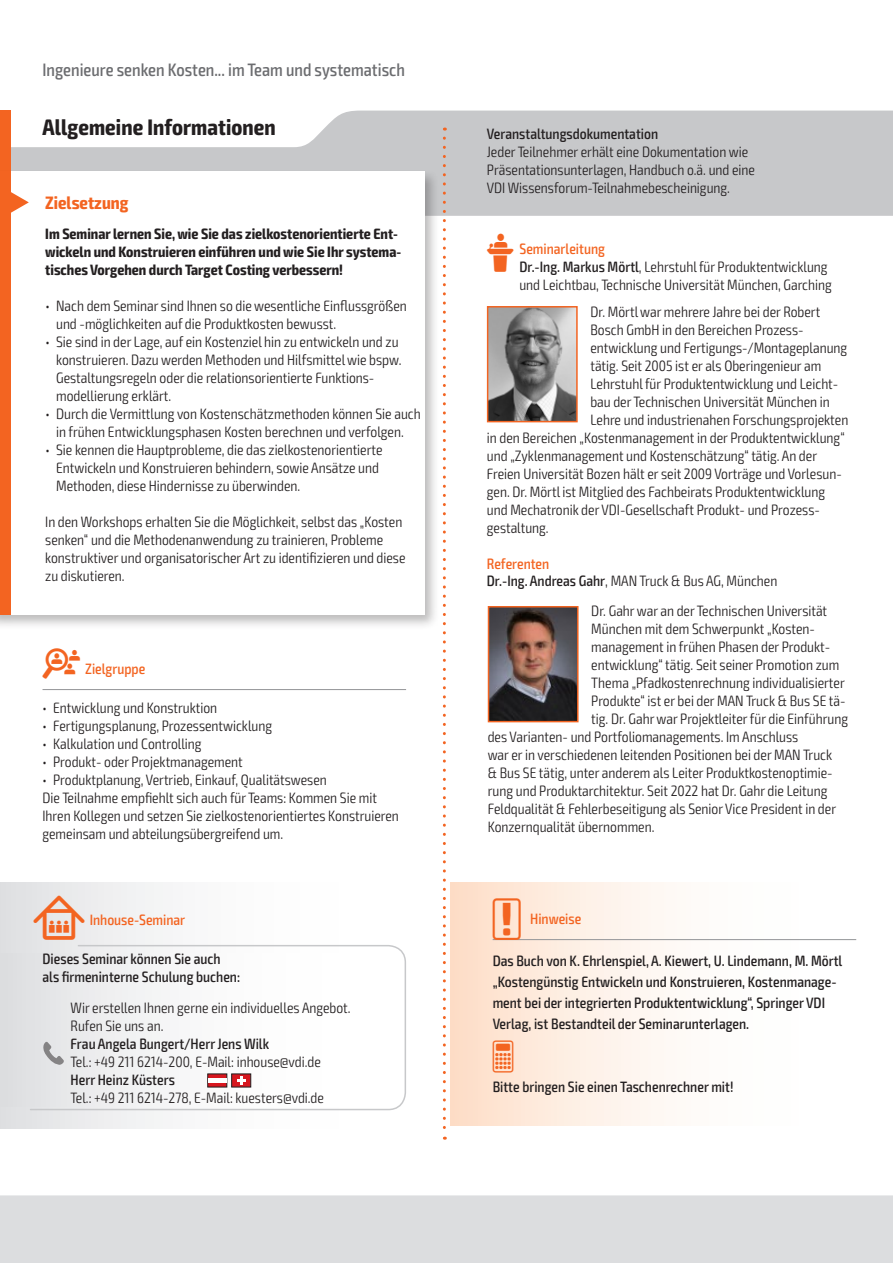
<style>
.page{position:relative;width:893px;height:1263px;background:#fff}
.page>*{position:absolute;margin:0;border:0;box-sizing:border-box;transform-origin:0 0}
.t1{font:700 condensed 22.5px "Exo 2";letter-spacing:.005em;color:#231f20}
.t2{font:500 condensed 18px "Exo 2";color:#6c6d70}
.t3{font:700 condensed 18px "Exo 2";color:#f36421}
.t4{font:300 condensed 15px/18px "Exo 2";color:#231f20}
.t5{font:500 condensed 15px/21px "Exo 2";color:#231f20}
.t6{font:700 condensed 15px/18px "Exo 2";color:#231f20}
.t7{font:500 condensed 15px "Exo 2";color:#f36421}
.t8{font:15px "VDI Iconset S4 A Regular";color:#f36421}
.s1{font-family:"VDI Iconset S4 A Regular";font-weight:400;font-stretch:normal}
.s2{font-family:"VDI Iconset S4 A Regular";font-weight:400;font-stretch:normal;font-size:15.45px}
.s3{font-weight:500}
.s4{font-family:"VDI Iconset S4 A Regular";font-weight:400;font-stretch:normal;font-size:19.5px}
</style>
<div class="page">
<div style="left:0;top:1195px;width:893px;height:68px;background:#dcdddf"></div>
<svg style="left:11px;top:111px;width:881px;height:105px;fill:#c7c8ca"></svg>
<hr style="left:892px;top:111px;width:1px;height:105px;background:#f36421">
<div style="left:0;top:111px;width:11px;height:63px;background:#f36421"></div>
<hr style="left:43px;top:689px;width:363px;height:1px;background:#939598">
<div style="left:0;top:168px;width:440px;height:462px;background:#231f20;opacity:.3"></div>
<div style="left:0;top:171px;width:424px;height:444px;background:#fff"></div>
<div style="left:0;top:171px;width:11px;height:444px;background:#f36421"></div>
<svg style="left:11px;top:192px;width:18px;height:21px"></svg>
<div style="left:450px;top:882px;width:406px;height:244px;background:linear-gradient(to right,#fde3d0,#fff)"></div>
<div style="left:450px;top:882px;width:406px;height:59px;background:linear-gradient(to right,#fde3d0,#fff)"></div>
<hr style="left:493px;top:939px;width:363px;height:1px;background:#939598">
<img style="left:491px;top:609px;width:85px;height:110px">
<div style="left:488px;top:606px;width:91px;height:116px;border:2px solid #f36421"></div>
<img style="left:490px;top:309px;width:85px;height:110px">
<div style="left:487px;top:306px;width:91px;height:116px;border:2px solid #f36421"></div>
<div style="left:0;top:882px;width:406px;height:247px;background:linear-gradient(to right,#e4e5e7,#fff)"></div>
<svg style="left:29px;top:944px;width:377px;height:167px"></svg>
<div style="left:0;top:954px;width:383px;height:152px;background:linear-gradient(to right,#e2e3e5,#fff)"></div>
<svg style="left:207px;top:1073px;width:44px;height:14px"></svg>
<hr style="left:208px;top:1078px;width:19px;height:4px;background:#fff">
<svg style="left:43px;top:1042px;width:21px;height:23px"></svg>
<svg style="left:443px;top:138px;width:3px;height:1002px"></svg>
<p class="t2" style="left:43px;top:59px;width:364px">Ingenieure senken Kosten... im Team und systematisch</p>
<h1 class="t1" style="left:43px;top:113px;width:235px">Allgemeine Informationen</h1>
<p class="t5" style="left:487px;top:124px;width:173px">Veranstaltungsdokumentation</p>
<p class="t4" style="left:487px;top:143px;width:270px">Jeder Teilnehmer erhält eine Dokumentation wie<br>Präsentationsunterlagen, Handbuch o.ä. und eine<br>VDI Wissensforum-Teilnahmebescheinigung.</p>
<p class="t3" style="left:45px;top:192px;width:85px">Zielsetzung</p>
<p class="t6" style="left:45px;top:225px;width:357px">Im Seminar lernen Sie, wie Sie das zielkostenorientierte Ent&shy;wickeln und Konstruieren einführen und wie Sie Ihr systema&shy;tisches Vorgehen durch Target Costing verbessern!</p>
<p class="t4" style="left:56px;top:297px;width:352px;text-indent:-11px">• Nach dem Seminar sind Ihnen so die wesentliche Einflussgrößen und -möglichkeiten auf die Produktkosten bewusst.</p>
<p class="t4" style="left:56px;top:333px;width:347px;text-indent:-11px">• Sie sind in der Lage, auf ein Kostenziel hin zu entwickeln und zu konstruieren. Dazu werden Methoden und Hilfsmittel wie bspw.<br>Gestaltungsregeln oder die relationsorientierte Funktions&shy;modellierung erklärt.</p>
<p class="t4" style="left:45px;top:405px;width:377px;text-align:center">• Durch die Vermittlung von Kostenschätzmethoden können Sie auch in frühen Entwicklungsphasen Kosten berechnen und verfolgen.</p>
<p class="t4" style="left:56px;top:441px;width:328px;text-indent:-11px">• Sie kennen die Hauptprobleme, die das zielkostenorientierte<br>Entwickeln und Konstruieren behindern, sowie Ansätze und<br>Methoden, diese Hindernisse zu überwinden.</p>
<p class="t4" style="left:45px;top:513px;width:362px">In den Workshops erhalten Sie die Möglichkeit, selbst das „Kosten senken“ und die Methodenanwendung zu trainieren, Probleme konstruktiver und organisatorischer Art zu identifizieren und diese zu diskutieren.</p>
<p class="t7" style="left:43px;top:660px;width:104px"><span class="s1">Z</span> Zielgruppe</p>
<p class="t4" style="left:43px;top:699px;width:176px">• Entwicklung und Konstruktion</p>
<p class="t4" style="left:43px;top:717px;width:231px">• Fertigungsplanung, Prozessentwicklung</p>
<p class="t4" style="left:43px;top:735px;width:161px">• Kalkulation und Controlling</p>
<p class="t4" style="left:43px;top:753px;width:202px">• Produkt- oder Projektmanagement</p>
<p class="t4" style="left:43px;top:771px;width:358px">• Produktplanung, Vertrieb, Einkauf, Qualitätswesen<br>Die Teilnahme empfiehlt sich auch für Teams: Kommen Sie mit Ihren Kollegen und setzen Sie zielkostenorientiertes Konstruieren gemeinsam und abteilungsübergreifend um.</p>
<p class="t7" style="left:33px;top:911px;width:153px"><span class="s2">I</span> Inhouse-Seminar</p>
<p class="t5" style="left:43px;top:950px;width:199px;line-height:18px">Dieses Seminar können Sie auch als firmeninterne Schulung buchen:</p>
<p class="t4" style="left:71px;top:999px;width:282px">Wir erstellen Ihnen gerne ein individuelles Angebot.<br>Rufen Sie uns an.</p>
<p class="t5" style="left:71px;top:1034px;width:200px">Frau Angela Bungert/Herr Jens Wilk</p>
<p class="t4" style="left:71px;top:1053px;width:252px">Tel.: +49 211 6214-200, E-Mail: inhouse@vdi.de</p>
<p class="t5" style="left:71px;top:1070px;width:106px">Herr Heinz Küsters</p>
<p class="t4" style="left:71px;top:1089px;width:255px">Tel.: +49 211 6214-278, E-Mail: kuesters@vdi.de</p>
<p class="t7" style="left:487px;top:240px;width:120px"><span class="s1">L</span> Seminarleitung</p>
<p class="t4" style="left:590px;top:303px;width:231px">Dr. Mörtl war mehrere Jahre bei der Robert</p>
<p class="t4" style="left:590px;top:321px;width:215px">Bosch GmbH in den Bereichen Prozess-</p>
<p class="t4" style="left:590px;top:339px;width:258px">entwicklung und Fertigungs-/Montageplanung</p>
<p class="t4" style="left:590px;top:357px;width:232px">tätig. Seit 2005 ist er als Oberingenieur am</p>
<p class="t4" style="left:590px;top:375px;width:249px">Lehrstuhl für Produktentwicklung und Leicht-</p>
<p class="t4" style="left:590px;top:393px;width:241px">bau der Technischen Universität München in</p>
<p class="t4" style="left:590px;top:411px;width:259px">Lehre und industrienahen Forschungsprojekten</p>
<p class="t4" style="left:487px;top:429px;width:359px">in den Bereichen „Kostenmanagement in der Produktentwicklung“</p>
<p class="t4" style="left:487px;top:447px;width:332px">und „Zyklenmanagement und Kostenschätzung“ tätig. An der</p>
<p class="t4" style="left:487px;top:465px;width:356px">Freien Universität Bozen hält er seit 2009 Vorträge und Vorlesun-</p>
<p class="t4" style="left:487px;top:483px;width:340px">gen. Dr. Mörtl ist Mitglied des Fachbeirats Produktentwicklung</p>
<p class="t4" style="left:487px;top:501px;width:335px">und Mechatronik der VDI-Gesellschaft Produkt- und Prozess-</p>
<p class="t4" style="left:487px;top:519px;width:63px">gestaltung.</p>
<p class="t4" style="left:519px;top:258px;width:314px"><span class="s3">Dr.-Ing. Markus Mörtl</span>, Lehrstuhl für Produktentwicklung und Leichtbau, Technische Universität München, Garching</p>
<p class="t7" style="left:487px;top:554px;width:64px">Referenten</p>
<p class="t4" style="left:487px;top:572px;width:292px"><span class="s3">Dr.-Ing. Andreas Gahr</span>, MAN Truck &amp; Bus AG, München</p>
<p class="t4" style="left:591px;top:602px;width:237px">Dr. Gahr war an der Technischen Universität</p>
<p class="t4" style="left:591px;top:620px;width:225px">München mit dem Schwerpunkt „Kosten-</p>
<p class="t4" style="left:591px;top:638px;width:240px">management in frühen Phasen der Produkt-</p>
<p class="t4" style="left:591px;top:656px;width:250px">entwicklung“ tätig. Seit seiner Promotion zum</p>
<p class="t4" style="left:591px;top:674px;width:255px">Thema „Pfadkostenrechnung individualisierter</p>
<p class="t4" style="left:591px;top:692px;width:256px">Produkte“ ist er bei der MAN Truck &amp; Bus SE tä-</p>
<p class="t4" style="left:591px;top:710px;width:258px">tig. Dr. Gahr war Projektleiter für die Einführung</p>
<p class="t4" style="left:488px;top:728px;width:312px">des Varianten- und Portfoliomanagements. Im Anschluss</p>
<p class="t4" style="left:488px;top:746px;width:346px">war er in verschiedenen leitenden Positionen bei der MAN Truck</p>
<p class="t4" style="left:488px;top:764px;width:346px">&amp; Bus SE tätig, unter anderem als Leiter Produktkostenoptimie-</p>
<p class="t4" style="left:488px;top:782px;width:341px">rung und Produktarchitektur. Seit 2022 hat Dr. Gahr die Leitung</p>
<p class="t4" style="left:488px;top:800px;width:350px">Feldqualität &amp; Fehlerbeseitigung als Senior Vice President in der</p>
<p class="t4" style="left:488px;top:818px;width:168px">Konzernqualität übernommen.</p>
<p class="t7" style="left:493px;top:910px;width:90px"><span class="s4">!</span> Hinweise</p>
<p class="t5" style="left:493px;top:951px;width:351px">Das Buch von K. Ehrlenspiel, A. Kiewert, U. Lindemann, M. Mörtl „Kostengünstig Entwickeln und Konstruieren, Kostenmanage&shy;ment bei der integrierten Produktentwicklung“, Springer VDI Verlag, ist Bestandteil der Seminarunterlagen.</p>
<p class="t8" style="left:493px;top:1047px;width:23px">T</p>
<p class="t5" style="left:493px;top:1077px;width:242px">Bitte bringen Sie einen Taschenrechner mit!</p>
</div>
